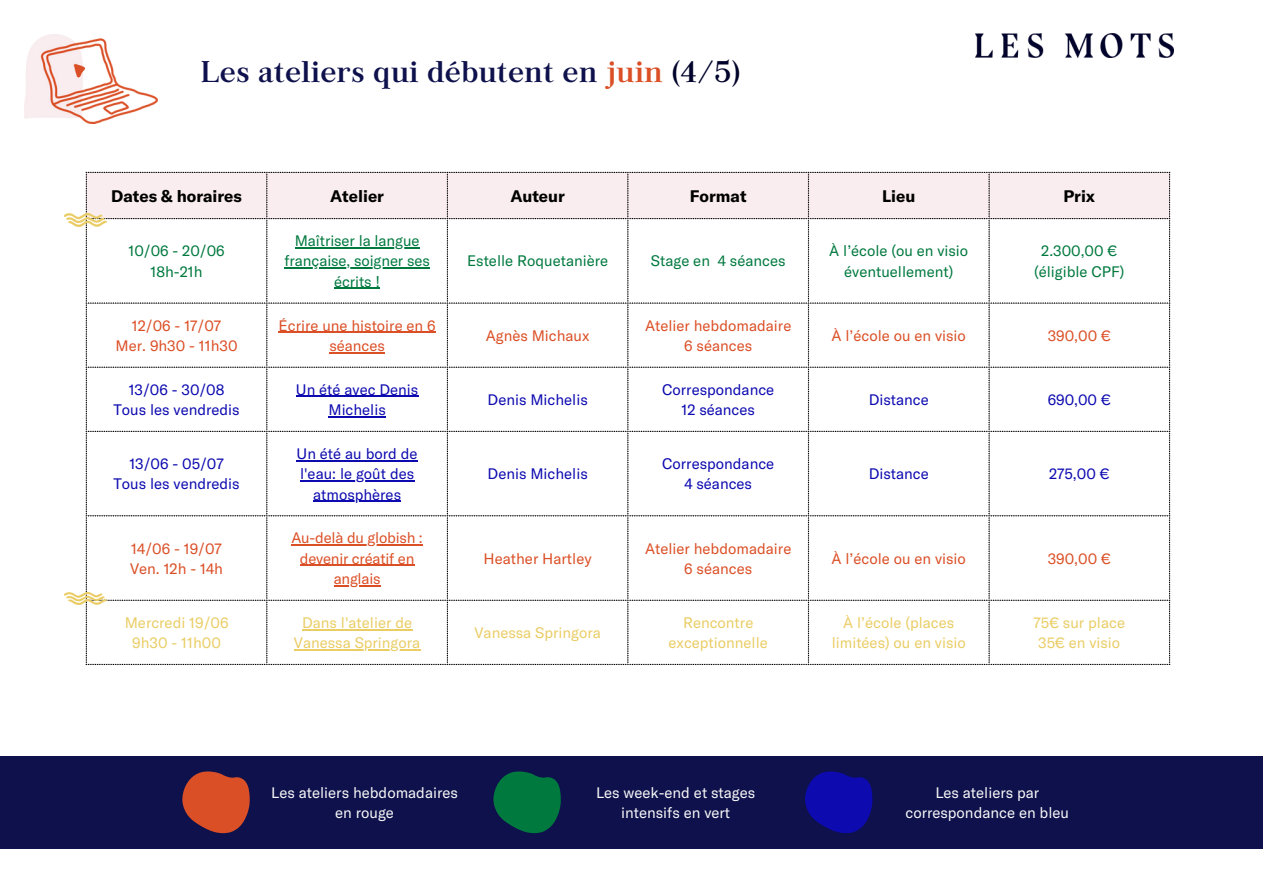
<style>
.page{position:relative;width:1263px;height:894px;background:#fff}
.page>*{position:absolute;margin:0;border:0;box-sizing:border-box;transform-origin:0 0}
.t1{font:600 30px "Archive Pro";color:#0e114b}
.t2{font:700 16.5px "GT America";color:#000}
.t3{font:15px/20.2px "GT America";color:#db4f26;text-align:center}
.t4{font:15px/20.2px "GT America";color:#0d0ab0;text-align:center}
.t5{font:15px/20.2px "GT America";color:#00793f;text-align:center}
.t6{font:15px/20.2px "GT America";color:#eacd65;text-align:center}
.t7{font:15px/20.2px "GT America";color:#f7f7f8;text-align:center}
.s1{color:#db4f26}
.s2{color:#01032a}
</style>
<div class="page">
<img style="left:25px;top:34px;width:133px;height:89px">
<svg style="left:86px;top:172px;width:181px;height:492px"></svg>
<svg style="left:269px;top:172px;width:179px;height:492px"></svg>
<svg style="left:449px;top:172px;width:179px;height:492px"></svg>
<svg style="left:630px;top:172px;width:540px;height:492px"></svg>
<img style="left:65px;top:214px;width:42px;height:12px">
<div style="left:0;top:755px;width:1263px;height:93px;background:#0e114b"></div>
<svg style="left:182px;top:771px;width:68px;height:61px"></svg>
<svg style="left:493px;top:771px;width:68px;height:61px"></svg>
<svg style="left:805px;top:771px;width:67px;height:61px"></svg>
<img style="left:975px;top:34px;width:198px;height:23px">
<img style="left:65px;top:592px;width:42px;height:12px">
<h1 class="t1" style="left:201px;top:50px;width:542px">Les ateliers qui débutent en <span class="s1">juin</span> <span class="s2">(4/5)</span></h1>
<p class="t2" style="left:111px;top:186px;width:132px">Dates &amp; horaires</p>
<p class="t2" style="left:330px;top:186px;width:55px">Atelier</p>
<p class="t2" style="left:510px;top:186px;width:56px">Auteur</p>
<p class="t2" style="left:690px;top:186px;width:58px">Format</p>
<p class="t2" style="left:882px;top:186px;width:35px">Lieu</p>
<p class="t2" style="left:1063px;top:186px;width:33px">Prix</p>
<p class="t5" style="left:128px;top:240px;width:98px">10/06 - 20/06<br>18h-21h</p>
<p class="t5" style="left:284px;top:230px;width:147px">Maîtriser la langue française, soigner ses écrits !</p>
<p class="t3" style="left:116px;top:314px;width:123px">12/06 - 17/07<br>Mer. 9h30 - 11h30</p>
<p class="t3" style="left:279px;top:314px;width:158px">Écrire une histoire en 6 séances</p>
<p class="t5" style="left:467px;top:250px;width:143px">Estelle Roquetanière</p>
<p class="t5" style="left:651px;top:250px;width:136px">Stage en 4 séances</p>
<p class="t5" style="left:829px;top:240px;width:141px">À l’école (ou en visio éventuellement)</p>
<p class="t5" style="left:1034px;top:240px;width:92px">2.300,00 € (éligible CPF)</p>
<p class="t3" style="left:486px;top:324px;width:105px">Agnès Michaux</p>
<p class="t3" style="left:645px;top:314px;width:148px">Atelier hebdomadaire<br>6 séances</p>
<p class="t3" style="left:831px;top:324px;width:136px">À l’école ou en visio</p>
<p class="t3" style="left:1048px;top:324px;width:65px">390,00 €</p>
<p class="t4" style="left:113px;top:378px;width:128px">13/06 - 30/08<br>Tous les vendredis</p>
<p class="t4" style="left:296px;top:378px;width:124px">Un été avec Denis<br>Michelis</p>
<p class="t4" style="left:488px;top:388px;width:102px">Denis Michelis</p>
<p class="t4" style="left:662px;top:378px;width:114px">Correspondance<br>12 séances</p>
<p class="t4" style="left:869px;top:388px;width:62px">Distance</p>
<p class="t4" style="left:1048px;top:388px;width:65px">690,00 €</p>
<p class="t4" style="left:113px;top:453px;width:128px">13/06 - 05/07<br>Tous les vendredis</p>
<p class="t4" style="left:297px;top:442px;width:123px">Un été au bord de l'eau: le goût des atmosphères</p>
<p class="t3" style="left:130px;top:537px;width:94px;text-align:left">14/06 - 19/07<br>Ven. 12h - 14h</p>
<p class="t3" style="left:291px;top:527px;width:133px">Au-delà du globish : devenir créatif en anglais</p>
<p class="t4" style="left:488px;top:463px;width:102px">Denis Michelis</p>
<p class="t4" style="left:662px;top:453px;width:114px">Correspondance<br>4 séances</p>
<p class="t4" style="left:869px;top:463px;width:62px">Distance</p>
<p class="t4" style="left:1049px;top:463px;width:62px">275,00 €</p>
<p class="t3" style="left:484px;top:547px;width:110px">Heather Hartley</p>
<p class="t3" style="left:645px;top:537px;width:148px">Atelier hebdomadaire<br>6 séances</p>
<p class="t3" style="left:831px;top:547px;width:136px">À l’école ou en visio</p>
<p class="t3" style="left:1048px;top:547px;width:65px">390,00 €</p>
<p class="t6" style="left:125px;top:611px;width:105px">Mercredi 19/06<br>9h30 - 11h00</p>
<p class="t6" style="left:294px;top:611px;width:128px">Dans l'atelier de<br>Vanessa Springora</p>
<p class="t6" style="left:474px;top:621px;width:128px">Vanessa Springora</p>
<p class="t6" style="left:668px;top:611px;width:101px">Rencontre exceptionnelle</p>
<p class="t6" style="left:832px;top:611px;width:135px">À l’école (places limitées) ou en visio</p>
<p class="t6" style="left:1033px;top:611px;width:93px">75€ sur place<br>35€ en visio</p>
<p class="t7" style="left:271px;top:781px;width:188px">Les ateliers hebdomadaires en rouge</p>
<p class="t7" style="left:596px;top:781px;width:161px">Les week-end et stages intensifs en vert</p>
<p class="t7" style="left:905px;top:781px;width:165px">Les ateliers par correspondance en bleu</p>
</div>
